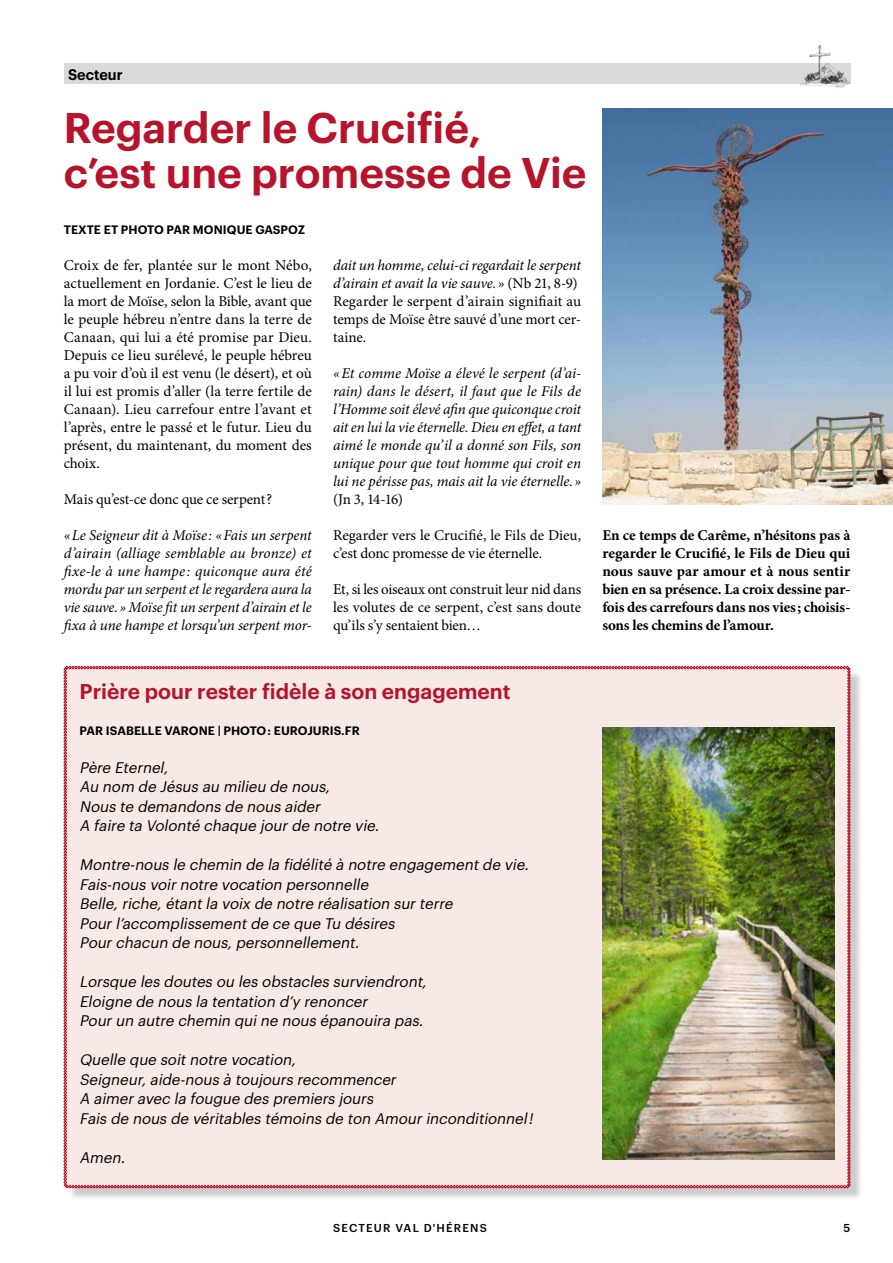
<style>
.page{position:relative;width:893px;height:1263px;background:#fff}
.page>*{position:absolute;margin:0;border:0;box-sizing:border-box;transform-origin:0 0}
.t1{font:600 42px/45px "Graphik";color:#b7142c}
.t2{font:600 21px "Graphik";color:#b7142c}
.t3{font:15px/18px "Minion Pro";letter-spacing:-.005em;color:#000;text-align:justify}
.t4{font:italic 15px/19.5px "Graphik";color:#000}
.t5{font:italic 15px/18px "Minion Pro";letter-spacing:-.01em;color:#000;text-align:justify}
.t6{font:700 15px/18px "Minion Pro";letter-spacing:-.01em;color:#000;text-align:justify}
.t7{font:600 15px "Graphik";color:#000;scale:.96 1}
.t8{font:600 12px "Graphik";letter-spacing:.005em;color:#000}
.t9{font:500 11.25px "Graphik";letter-spacing:.105em;color:#000}
.s1{font-style:italic}
</style>
<div class="page">
<div style="left:64px;top:64px;width:786px;height:20px;background:#d9dada"></div>
<img style="left:796px;top:45px;width:55px;height:44px">
<img style="left:602px;top:108px;width:291px;height:396px">
<div style="left:68px;top:670px;width:795px;height:531px;background:#000;opacity:.2"></div>
<div style="left:64px;top:666px;width:787px;height:522px;background:#f7e9e6"></div>
<img style="left:602px;top:727px;width:232px;height:433px">
<p class="t7" style="left:68px;top:63px;width:58px">Secteur</p>
<h1 class="t1" style="left:64px;top:101px;width:524px">Regarder le Crucifié,<br>c’est une promesse de Vie</h1>
<p class="t8" style="left:64px;top:220px;width:243px">TEXTE ET PHOTO PAR MONIQUE GASPOZ</p>
<p class="t3" style="left:64px;top:256px;width:250px">Croix de fer, plantée sur le mont Nébo, actuellement en Jordanie. C’est le lieu de la mort de Moïse, selon la Bible, avant que le peuple hébreu n’entre dans la terre de Canaan, qui lui a été promise par Dieu.<br>Depuis ce lieu surélevé, le peuple hébreu a pu voir d’où il est venu (le désert), et où il lui est promis d’aller (la terre fertile de Canaan). Lieu carrefour entre l’avant et l’après, entre le passé et le futur. Lieu du présent, du maintenant, du moment des choix.</p>
<p class="t3" style="left:64px;top:490px;width:210px">Mais qu’est-ce donc que ce serpent?</p>
<p class="t5" style="left:64px;top:526px;width:250px">«Le Seigneur dit à Moïse: «Fais un serpent d’airain (alliage semblable au bronze) et fixe-le à une hampe : quiconque aura été mordu par un serpent et le regardera aura la vie sauve.» Moïse fit un serpent d’airain et le fixa à une hampe et lorsqu’un serpent mor-</p>
<p class="t3" style="left:333px;top:256px;width:250px;text-align:left"><span class="s1">dait un homme, celui-ci regardait le serpent d’airain et avait la vie sauve.»</span> (Nb 21, 8-9)<br>Regarder le serpent d’airain signifiait au temps de Moïse être sauvé d’une mort cer&shy;taine.</p>
<p class="t5" style="left:333px;top:364px;width:250px">«Et comme Moïse a élevé le serpent (d’ai&shy;rain) dans le désert, il faut que le Fils de l’Homme soit élevé afin que quiconque croit ait en lui la vie éternelle. Dieu en effet, a tant aimé le monde qu’il a donné son Fils, son unique pour que tout homme qui croit en lui ne périsse pas, mais ait la vie éternelle.»</p>
<p class="t3" style="left:333px;top:490px;width:72px">(Jn 3, 14-16)</p>
<p class="t3" style="left:333px;top:526px;width:250px">Regarder vers le Crucifié, le Fils de Dieu, c’est donc promesse de vie éternelle.</p>
<p class="t3" style="left:333px;top:580px;width:250px">Et, si les oiseaux ont construit leur nid dans les volutes de ce serpent, c’est sans doute qu’ils s’y sentaient bien…</p>
<h2 class="t2" style="left:80px;top:675px;width:433px">Prière pour rester fidèle à son engagement</h2>
<p class="t8" style="left:80px;top:721px;width:282px">PAR ISABELLE VARONE | PHOTO : EUROJURIS.FR</p>
<p class="t4" style="left:80px;top:756px;width:305px">Père Eternel,<br>Au nom de Jésus au milieu de nous,<br>Nous te demandons de nous aider<br>A faire ta Volonté chaque jourde notre vie.</p>
<p class="t4" style="left:80px;top:854px;width:454px">Montre-nous le chemin de la fidélité à notre engagementde vie.<br>Fais-nous voirnotre vocation personnelle<br>Belle,riche,étantla voix de notre réalisation surterre Pourl’accomplissementde ce que Tu désires<br>Pourchacun de nous,personnellement.</p>
<p class="t4" style="left:79px;top:971px;width:352px">Lorsque les doutes ou les obstacles surviendront,<br>Eloigne de nous la tentation d’y renoncer<br>Pourun autre chemin quine nous épanouira pas.</p>
<p class="t4" style="left:79px;top:1049px;width:458px">Quelle que soitnotre vocation,<br>Seigneur,aide-nous à toujours recommencer<br>A aimeravec la fougue des premiers jours<br>Fais de nous de véritables témoins de ton Amourinconditionnel!</p>
<p class="t4" style="left:79px;top:1146px;width:51px">Amen.</p>
<p class="t6" style="left:602px;top:526px;width:250px">En ce temps de Carême, n’hésitons pas à regarder le Crucifié, le Fils de Dieu qui nous sauve par amour et à nous sentir bien en sa présence. La croix dessine par&shy;fois des carrefours dans nos vies; choisis&shy;sons les chemins de l’amour.</p>
<p class="t9" style="left:333px;top:1219px;width:155px">SECTEUR VAL D'HÉRENS</p>
<p class="t9" style="left:844px;top:1219px;width:8px">5</p>
</div>
